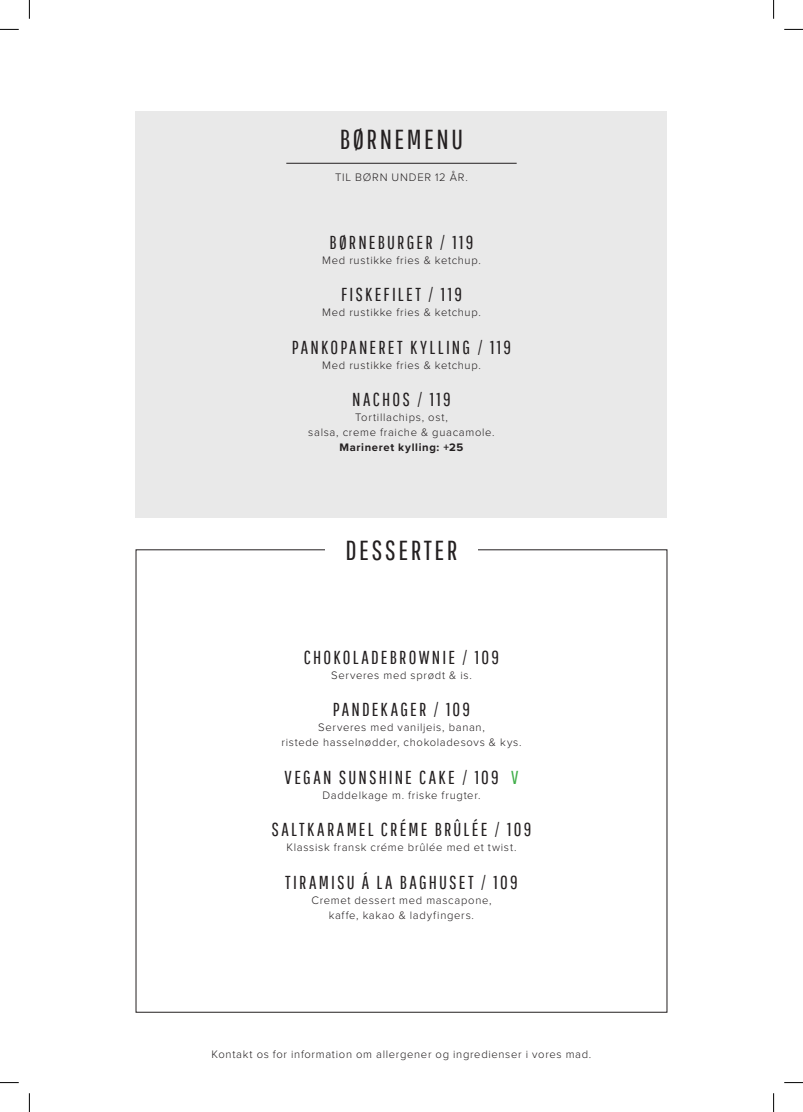
<style>
.page{position:relative;width:803px;height:1112px;background:#fff}
.page>*{position:absolute;margin:0;border:0;box-sizing:border-box;transform-origin:0 0}
.t1{font:27.5px "Pathway Gothic One";letter-spacing:.09em;color:#231f20}
.t2{font:18.75px "Pathway Gothic One";letter-spacing:.12em;color:#231f20}
.t3{font:300 11.25px/15px "Proxima Nova";letter-spacing:.06em;color:#231f20;text-align:center}
.t4{font:700 11.25px "Proxima Nova";letter-spacing:.055em;color:#231f20}
.s1{color:#40ae49}
</style>
<div class="page">
<div style="left:136px;top:111px;width:531px;height:407px;background:#e9e9e9"></div>
<hr style="left:286px;top:163px;width:231px;height:1px;background:#231f20">
<svg style="left:0;top:29px;width:19px;height:1px"></svg>
<svg style="left:784px;top:29px;width:19px;height:1px"></svg>
<svg style="left:0;top:1082px;width:19px;height:1px"></svg>
<svg style="left:784px;top:1082px;width:19px;height:1px"></svg>
<svg style="left:29px;top:0;width:1px;height:19px"></svg>
<svg style="left:29px;top:1093px;width:1px;height:18px"></svg>
<svg style="left:773px;top:0;width:1px;height:19px"></svg>
<svg style="left:773px;top:1093px;width:1px;height:18px"></svg>
<h1 class="t1" style="left:340px;top:123px;width:125px">BØRNEMENU</h1>
<p class="t3" style="left:335px;top:169px;width:134px">TIL BØRN UNDER 12 ÅR.</p>
<h2 class="t2" style="left:329px;top:230px;width:145px">BØRNEBURGER / 119</h2>
<p class="t3" style="left:322px;top:252px;width:160px">Med rustikke fries &amp; ketchup.</p>
<h2 class="t2" style="left:341px;top:283px;width:122px">FISKEFILET / 119</h2>
<p class="t3" style="left:322px;top:304px;width:160px">Med rustikke fries &amp; ketchup.</p>
<h2 class="t2" style="left:292px;top:335px;width:221px">PANKOPANERET KYLLING / 119</h2>
<p class="t3" style="left:322px;top:357px;width:160px">Med rustikke fries &amp; ketchup.</p>
<h2 class="t2" style="left:352px;top:388px;width:100px">NACHOS / 119</h2>
<p class="t3" style="left:308px;top:409px;width:188px">Tortillachips, ost,<br>salsa, creme fraiche &amp; guacamole.</p>
<p class="t4" style="left:339px;top:439px;width:125px">Marineret kylling: +25</p>
<h1 class="t1" style="left:345px;top:533px;width:113px">DESSERTER</h1>
<h2 class="t2" style="left:304px;top:645px;width:197px">CHOKOLADEBROWNIE / 109</h2>
<p class="t3" style="left:331px;top:666px;width:142px">Serveres med sprødt &amp; is.</p>
<h2 class="t2" style="left:333px;top:698px;width:139px">PANDEKAGER / 109</h2>
<p class="t3" style="left:281px;top:719px;width:242px">Serveres med vaniljeis, banan,<br>ristede hasselnødder, chokoladesovs &amp; kys.</p>
<h2 class="t2" style="left:285px;top:765px;width:235px">VEGAN SUNSHINE CAKE / 109 <span class="s1">V</span></h2>
<p class="t3" style="left:322px;top:786px;width:160px">Daddelkage m. friske frugter.</p>
<h2 class="t2" style="left:272px;top:818px;width:261px">SALTKARAMEL CRÉME BRÛLÉE / 109</h2>
<p class="t3" style="left:286px;top:839px;width:231px">Klassisk fransk créme brûlée med et twist.</p>
<h2 class="t2" style="left:285px;top:870px;width:234px">TIRAMISU Á LA BAGHUSET / 109</h2>
<p class="t3" style="left:311px;top:891px;width:182px">Cremet dessert med mascapone, kaffe, kakao &amp; ladyfingers.</p>
<p class="t3" style="left:211px;top:1045px;width:381px">Kontakt os for information om allergener og ingredienser i vores mad.</p>
</div>
